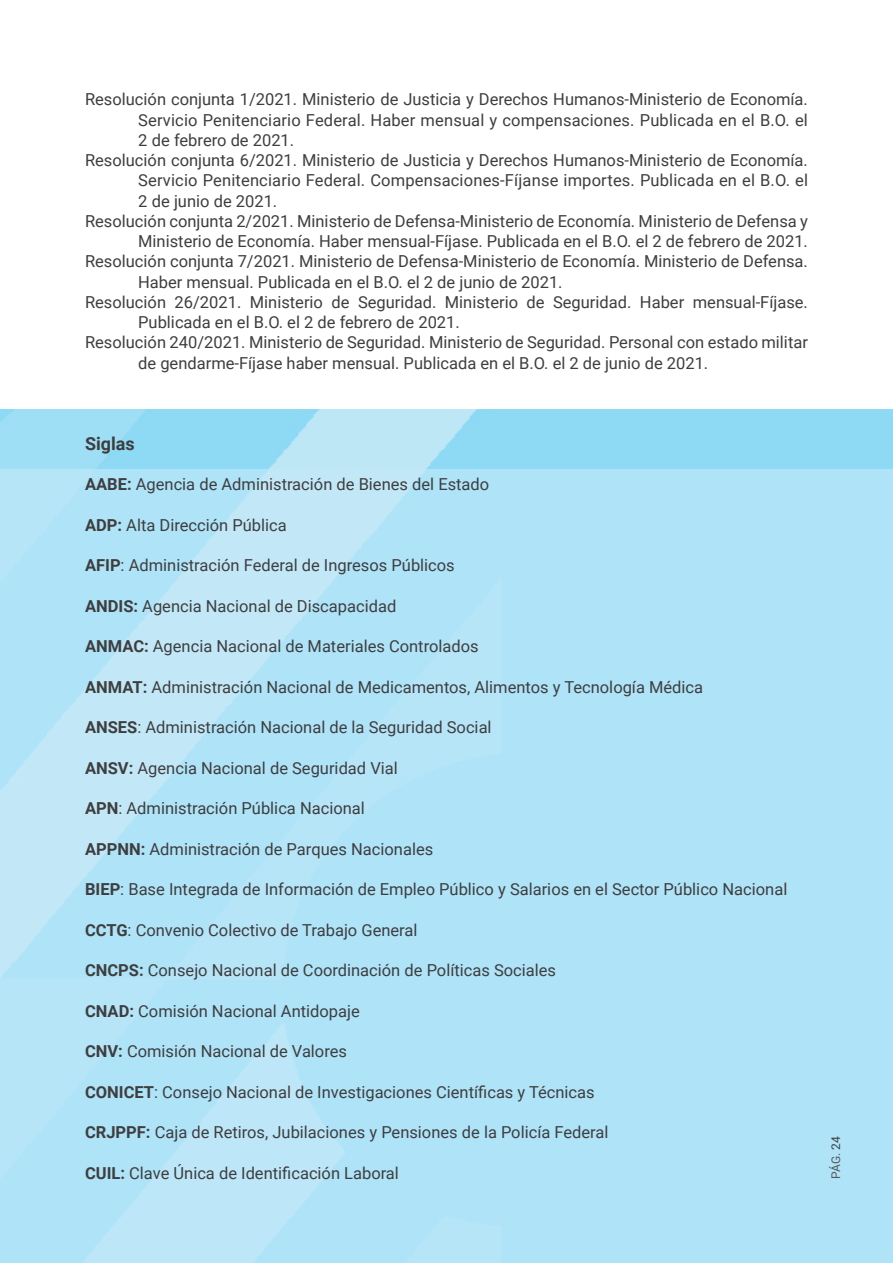
<style>
.page{position:relative;width:893px;height:1263px;background:#fff}
.page>*{position:absolute;margin:0;border:0;box-sizing:border-box;transform-origin:0 0}
._6_TIT_SIGLAS{font:700 18px "Roboto";color:#3e3e3f}
.Francés{font:16.5px/20.2px "Roboto";color:#3e3e3f}
.alemán{font:16.5px "Roboto";color:#3e3e3f}
.t1{font:12px "Roboto";color:#57585a}
.s1{font-weight:700}
.s2{color:#3e3e3f}
</style>
<div class="page">
<img style="left:0;top:409px;width:893px;height:61px">
<div style="left:0;top:470px;width:893px;height:793px;background:linear-gradient(to right,#b7e5f8,#ade2f8)"></div>
<p class="Francés" style="left:138px;top:89px;width:671px;text-align:justify;text-indent:-53px">Resolución conjunta 1/2021. Ministerio de Justicia y Derechos Humanos-Ministerio de Economía.<br>Servicio Penitenciario Federal. Haber mensual y compensaciones. Publicada en el B.O. el 2 de febrero de 2021.</p>
<p class="Francés" style="left:138px;top:149px;width:671px;text-align:justify;text-indent:-53px">Resolución conjunta 6/2021. Ministerio de Justicia y Derechos Humanos-Ministerio de Economía.<br>Servicio Penitenciario Federal. Compensaciones-Fíjanse importes. Publicada en el B.O. el 2 de junio de 2021.</p>
<p class="Francés" style="left:85px;top:210px;width:724px;text-align:right">Resolución conjunta 2/2021. Ministerio de Defensa-Ministerio de Economía. Ministerio de Defensa y<br>Ministerio de Economía. Haber mensual-Fíjase. Publicada en el B.O. el 2 de febrero de 2021.</p>
<p class="Francés" style="left:138px;top:251px;width:671px;text-indent:-53px">Resolución conjunta 7/2021. Ministerio de Defensa-Ministerio de Economía. Ministerio de Defensa.<br>Haber mensual. Publicada en el B.O. el 2 de junio de 2021.</p>
<p class="Francés" style="left:138px;top:291px;width:671px;text-indent:-53px">Resolución 26/2021. Ministerio de Seguridad. Ministerio de Seguridad. Haber mensual-Fíjase.<br>Publicada en el B.O. el 2 de febrero de 2021.</p>
<p class="Francés" style="left:138px;top:332px;width:671px;text-indent:-53px">Resolución 240/2021. Ministerio de Seguridad. Ministerio de Seguridad. Personal con estado militar de gendarme-Fíjase haber mensual. Publicada en el B.O. el 2 de junio de 2021.</p>
<p class="_6_TIT_SIGLAS" style="left:85px;top:431px;width:51px">Siglas</p>
<p class="alemán" style="left:85px;top:473px;width:406px"><span class="s1">AABE:</span> Agencia de Administración de Bienes del Estado</p>
<p class="alemán" style="left:85px;top:513px;width:203px"><span class="s1">ADP:</span> Alta Dirección Pública</p>
<p class="alemán" style="left:85px;top:554px;width:371px"><span class="s1">AFIP</span>: Administración Federal de Ingresos Públicos</p>
<p class="alemán" style="left:85px;top:594px;width:313px"><span class="s1">ANDIS:</span> Agencia Nacional de Discapacidad</p>
<p class="alemán" style="left:85px;top:635px;width:395px"><span class="s1">ANMAC:</span> Agencia Nacional de Materiales Controlados</p>
<p class="alemán" style="left:85px;top:675px;width:620px"><span class="s1">ANMAT:</span> Administración Nacional de Medicamentos, Alimentos y Tecnología Médica</p>
<p class="alemán" style="left:85px;top:716px;width:408px"><span class="s1">ANSES</span>: Administración Nacional de la Seguridad Social</p>
<p class="alemán" style="left:85px;top:756px;width:314px"><span class="s1">ANSV:</span> Agencia Nacional de Seguridad Vial</p>
<p class="alemán" style="left:85px;top:797px;width:281px"><span class="s1">APN</span>: Administración Pública Nacional</p>
<p class="alemán" style="left:85px;top:837px;width:350px"><span class="s1">APPNN:</span> Administración de Parques Nacionales</p>
<p class="alemán" style="left:85px;top:878px;width:704px"><span class="s1">BIEP</span>: Base Integrada de Información de Empleo Público y Salarios en el Sector Público Nacional</p>
<p class="alemán" style="left:85px;top:918px;width:334px"><span class="s1">CCTG</span>: Convenio Colectivo de Trabajo General</p>
<p class="alemán" style="left:85px;top:959px;width:473px"><span class="s1">CNCPS:</span> Consejo Nacional de Coordinación de Políticas Sociales</p>
<p class="alemán" style="left:85px;top:999px;width:276px"><span class="s1">CNAD:</span> Comisión Nacional Antidopaje</p>
<p class="alemán" style="left:85px;top:1040px;width:264px"><span class="s1">CNV:</span> Comisión Nacional de Valores</p>
<p class="alemán" style="left:85px;top:1080px;width:511px"><span class="s1">CONICET</span>: Consejo Nacional de Investigaciones Científicas y Técnicas</p>
<p class="alemán" style="left:85px;top:1121px;width:525px"><span class="s1">CRJPPF:</span> Caja de Retiros, Jubilaciones y Pensiones de la Policía Federal</p>
<p class="alemán" style="left:85px;top:1161px;width:315px"><span class="s1">CUIL:</span> Clave Única de Identificación Laboral</p>
<p class="t1" style="left:827px;top:1179px;width:44px;rotate:-90deg">PÁG. <span class="s2">24</span></p>
</div>
